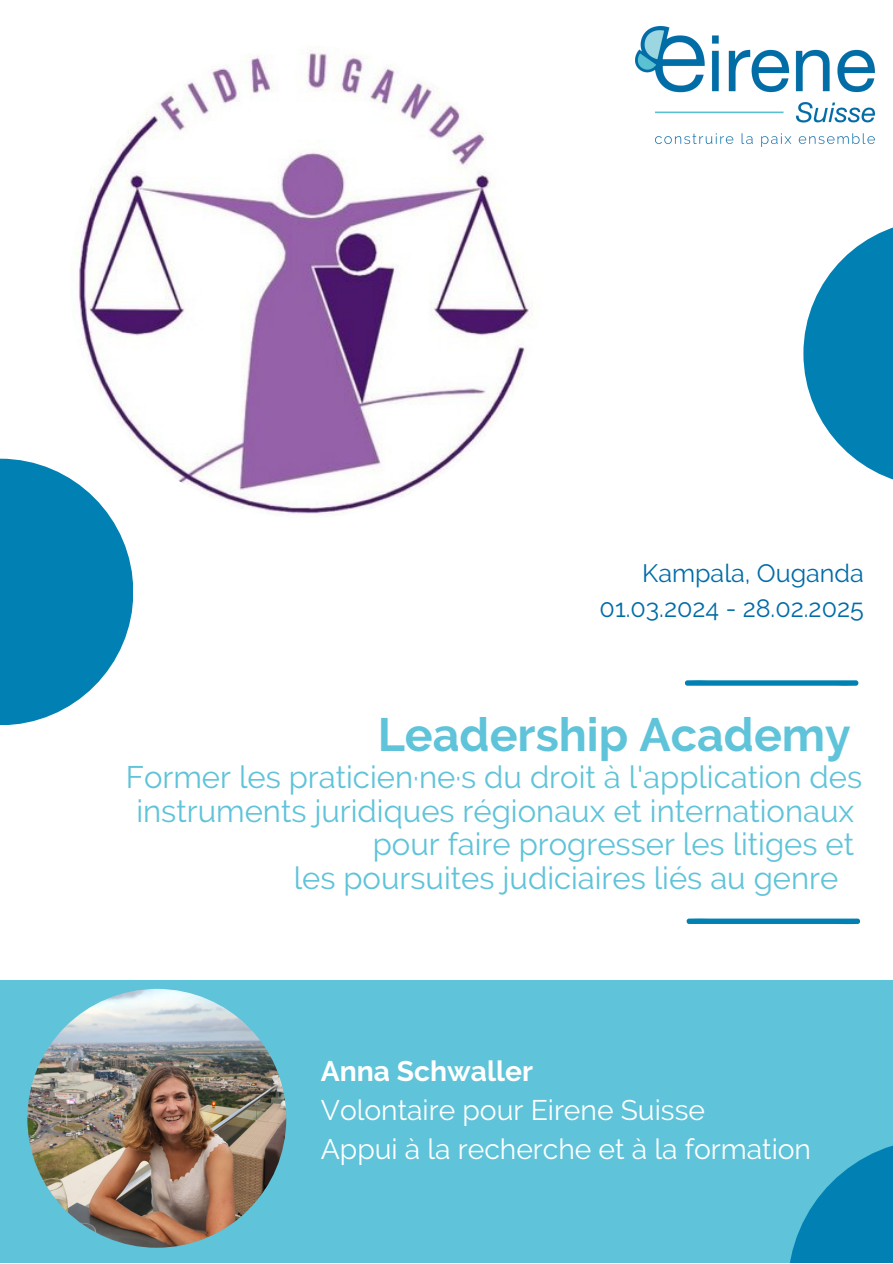
<style>
.page{position:relative;width:893px;height:1264px;background:#fff}
.page>*{position:absolute;margin:0;border:0;box-sizing:border-box;transform-origin:0 0}
.t1{font:700 46.65px "Raleway";color:#5fc3d9}
.t2{font:31.05px/33.8px "Raleway";color:#5fc3d9;text-align:center}
.t3{font:28.2px "Raleway";color:#fff}
.t4{font:700 28.2px "Raleway";color:#fff}
.t5{font:25.05px "Raleway";color:#006ca7}
</style>
<div class="page">
<div style="left:0;top:979px;width:892px;height:283px;background:#5fc3d9"></div>
<img style="left:27px;top:988px;width:259px;height:259px;border-radius:50%">
<svg style="left:790px;top:1146px;width:102px;height:116px;fill:#0181b3"></svg>
<svg style="left:685px;top:680px;width:173px;height:6px"></svg>
<svg style="left:686px;top:918px;width:174px;height:6px"></svg>
<img style="left:635px;top:27px;width:238px;height:120px">
<img style="left:70px;top:46px;width:472px;height:472px;border-radius:50%">
<svg style="left:0;top:458px;width:133px;height:267px;fill:#0181b3"></svg>
<svg style="left:803px;top:228px;width:89px;height:251px;fill:#0181b3"></svg>
<p class="t5" style="left:642px;top:558px;width:223px">Kampala, Ouganda</p>
<p class="t5" style="left:599px;top:593px;width:266px">01.03.2024 - 28.02.2025</p>
<p class="t1" style="left:378px;top:707px;width:474px">Leadership Academy</p>
<p class="t2" style="left:126px;top:760px;width:737px">Former les praticien·ne·s du droit à l'application des instruments juridiques régionaux et internationaux</p>
<p class="t2" style="left:372px;top:827px;width:483px">pour faire progresser les litiges et</p>
<p class="t2" style="left:294px;top:861px;width:546px">les poursuites judiciaires liés au genre</p>
<p class="t4" style="left:321px;top:1053px;width:214px">Anna Schwaller</p>
<p class="t3" style="left:321px;top:1093px;width:386px">Volontaire pour Eirene Suisse</p>
<p class="t3" style="left:321px;top:1132px;width:492px">Appui à la recherche et à la formation</p>
</div>
